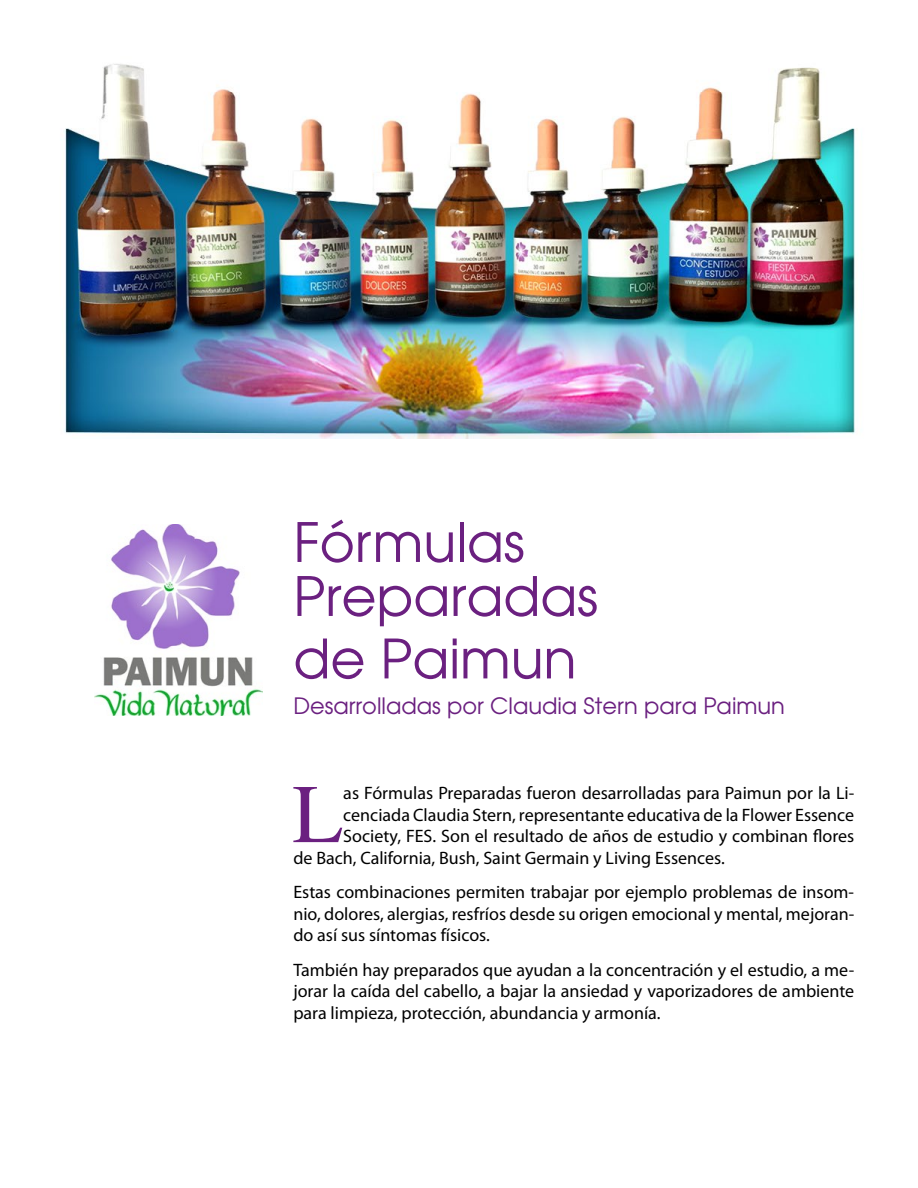
<style>
.page{position:relative;width:918px;height:1188px;background:#fff}
.page>*{position:absolute;margin:0;border:0;box-sizing:border-box;transform-origin:0 0}
.t1{font:83.25px "Times";color:#6b2080}
.t2{font:54px/54px "Avant Garde";color:#6b2080}
.t3{font:22.5px "Avant Garde";color:#6b2080}
.t4{font:18px/21.6px "Myriad Pro";color:#000;text-align:justify}
</style>
<div class="page">
<img style="left:64px;top:64px;width:792px;height:375px">
<img style="left:95px;top:525px;width:167px;height:191px">
<h2 class="t2" style="left:293px;top:514px;width:306px">Fórmulas<br>Preparadas</h2>
<h2 class="t2" style="left:293px;top:631px;width:285px">de Paimun</h2>
<p class="t3" style="left:293px;top:692px;width:493px">Desarrolladas por Claudia Stern para Paimun</p>
<h1 class="t1" style="left:292px;top:736px;width:52px">L</h1>
<p class="t4" style="left:343px;top:782px;width:512px">as Fórmulas Preparadas fueron desarrolladas para Paimun por la Li-</p>
<p class="t4" style="left:343px;top:804px;width:512px">cenciada Claudia Stern, representante educativa de la Flower Essence</p>
<p class="t4" style="left:343px;top:826px;width:512px">Society, FES. Son el resultado de años de estudio y combinan flores</p>
<p class="t4" style="left:293px;top:847px;width:433px">de Bach, California, Bush, Saint Germain y Living Essences.</p>
<p class="t4" style="left:293px;top:882px;width:562px">Estas combinaciones permiten trabajar por ejemplo problemas de insom&shy;nio, dolores, alergias, resfríos desde su origen emocional y mental, mejoran&shy;do así sus síntomas físicos.</p>
<p class="t4" style="left:293px;top:959px;width:562px">También hay preparados que ayudan a la concentración y el estudio, a me&shy;jorar la caída del cabello, a bajar la ansiedad y vaporizadores de ambiente para limpieza, protección, abundancia y armonía.</p>
</div>
